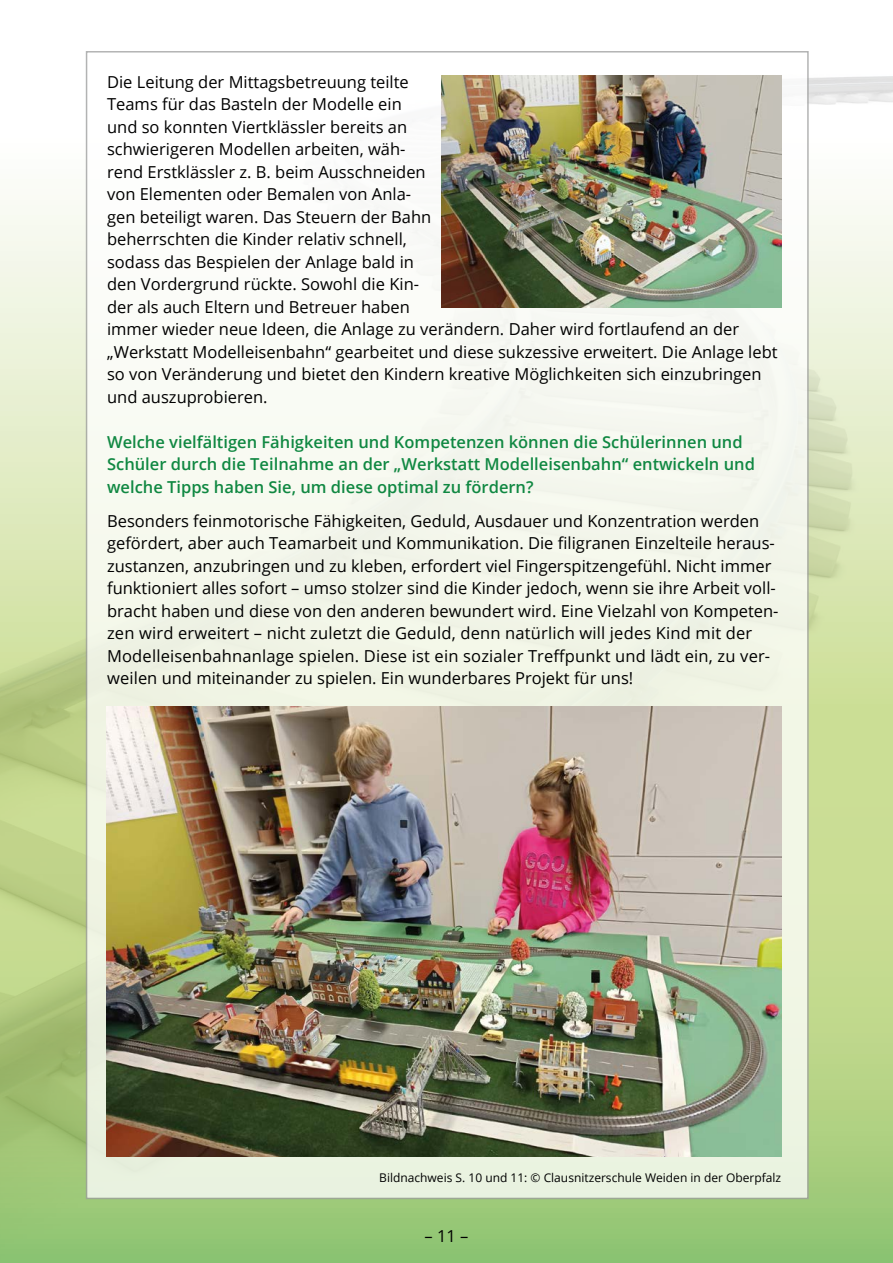
<style>
.page{position:relative;width:893px;height:1263px;background:#fff}
.page>*{position:absolute;margin:0;border:0;box-sizing:border-box;transform-origin:0 0}
.t1{font:16.5px/22.5px "Open Sans";color:#000}
.t2{font:600 16.5px/22.5px "Open Sans";color:#108842}
.t3{font:12px "Open Sans";color:#000}
</style>
<div class="page">
<img style="left:0;top:51px;width:893px;height:1212px">
<div style="left:86px;top:51px;width:723px;height:1148px;background:linear-gradient(to bottom,#fefdfd,#eaf1db);border:2px solid #9c9d9d"></div>
<img style="left:106px;top:706px;width:675px;height:451px">
<img style="left:441px;top:75px;width:340px;height:233px">
<p class="t1" style="left:107px;top:70px;width:672px">Die Leitung der Mittagsbetreuung teilte<br>Teams für das Basteln der Modelle ein<br>und so konnten Viertklässler bereits an<br>schwierigeren Modellen arbeiten, wäh-<br>rend Erstklässler z. B. beim Ausschneiden<br>von Elementen oder Bemalen von Anla-<br>gen beteiligt waren. Das Steuern der Bahn<br>beherrschten die Kinder relativ schnell,<br>sodass das Bespielen der Anlage bald in<br>den Vordergrund rückte. Sowohl die Kin-<br>der als auch Eltern und Betreuer haben<br>immer wieder neue Ideen, die Anlage zu verändern. Daher wird fortlaufend an der „Werkstatt Modelleisenbahn“ gearbeitet und diese sukzessive erweitert. Die Anlage lebt so von Veränderung und bietet den Kindern kreative Möglichkeiten sich einzubringen und auszuprobieren.</p>
<p class="t2" style="left:107px;top:430px;width:649px">Welche vielfältigen Fähigkeiten und Kompetenzen können die Schülerinnen und<br>Schüler durch die Teilnahme an der „Werkstatt Modelleisenbahn“ entwickeln und welche Tipps haben Sie, um diese optimal zu fördern?</p>
<p class="t1" style="left:107px;top:509px;width:673px">Besonders feinmotorische Fähigkeiten, Geduld, Ausdauer und Konzentration werden gefördert, aber auch Teamarbeit und Kommunikation. Die filigranen Einzelteile heraus&shy;zustanzen, anzubringen und zu kleben, erfordert viel Fingerspitzengefühl. Nicht immer funktioniert alles sofort – umso stolzer sind die Kinder jedoch, wenn sie ihre Arbeit voll&shy;bracht haben und diese von den anderen bewundert wird. Eine Vielzahl von Kompeten&shy;zen wird erweitert – nicht zuletzt die Geduld, denn natürlich will jedes Kind mit der Modelleisenbahnanlage spielen. Diese ist ein sozialer Treffpunkt und lädt ein, zu ver&shy;weilen und miteinander zu spielen. Ein wunderbares Projekt für uns!</p>
<p class="t3" style="left:379px;top:1169px;width:403px">Bildnachweis S. 10 und 11: © Clausnitzerschule Weiden in der Oberpfalz</p>
<p class="t1" style="left:424px;top:1224px;width:45px">– 11 –</p>
</div>
